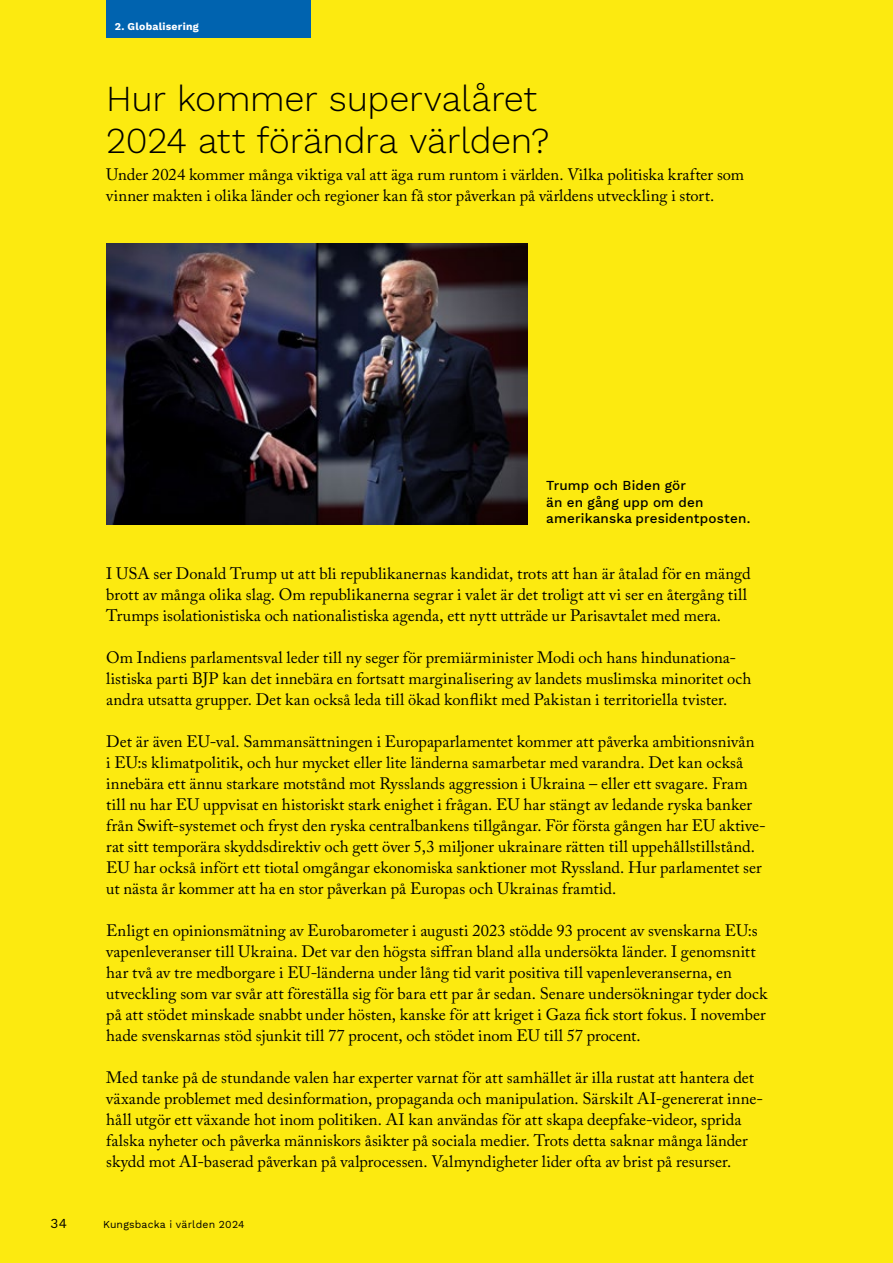
<style>
.page{position:relative;width:893px;height:1263px;background:#fcea10}
.page>*{position:absolute;margin:0;border:0;box-sizing:border-box;transform-origin:0 0}
.Mellanrubrik_2{font:300 36px/42px "Work Sans";letter-spacing:-.01em;color:#000}
.Brödtext_11{font:16.5px/21px "Adobe Caslon Pro";letter-spacing:.005em;color:#000}
.Bildtext{font:500 13.5px/16.5px "Work Sans";letter-spacing:.01em;color:#000}
.t1{font:13.5px "Work Sans";color:#000}
.t2{font:10.5px "Work Sans";letter-spacing:.02em;color:#000}
.t3{font:700 10.5px "Work Sans";letter-spacing:.02em;color:#fff}
</style>
<div class="page">
<img style="left:106px;top:243px;width:421px;height:281px">
<div style="left:106px;top:0;width:204px;height:38px;background:#0063af"></div>
<p class="t3" style="left:115px;top:20px;width:85px">2. Globalisering</p>
<h1 class="Mellanrubrik_2" style="left:106px;top:76px;width:445px">Hur kommer supervalåret<br>2024 att förändra världen?</h1>
<p class="Brödtext_11" style="left:106px;top:164px;width:639px">Under 2024 kommer många viktiga val att äga rum runtom i världen. Vilka politiska krafter som vinner makten i olika länder och regioner kan få stor påverkan på världens utveckling i stort.</p>
<p class="Bildtext" style="left:546px;top:477px;width:206px">Trump och Biden gör<br>än en gång upp om den amerikanska presidentposten.</p>
<p class="Brödtext_11" style="left:106px;top:563px;width:646px">I USA ser Donald Trump ut att bli republikanernas kandidat, trots att han är åtalad för en mängd brott av många olika slag. Om republikanerna segrar i valet är det troligt att vi ser en återgång till<br>Trumps isolationistiska och nationalistiska agenda, ett nytt utträde ur Parisavtalet med mera.</p>
<p class="Brödtext_11" style="left:106px;top:647px;width:646px">Om Indiens parlamentsval leder till ny seger för premiärminister Modi och hans hindunationa&shy;listiska parti BJP kan det innebära en fortsatt marginalisering av landets muslimska minoritet och andra utsatta grupper. Det kan också leda till ökad konflikt med Pakistan i territoriella tvister.</p>
<p class="Brödtext_11" style="left:106px;top:731px;width:661px">Det är även EU-val. Sammansättningen i Europaparlamentet kommer att påverka ambitionsnivån<br>i EU:s klimatpolitik, och hur mycket eller lite länderna samarbetar med varandra. Det kan också innebära ett ännu starkare motstånd mot Rysslands aggression i Ukraina – eller ett svagare. Fram till nu har EU uppvisat en historiskt stark enighet i frågan. EU har stängt av ledande ryska banker från Swift-systemet och fryst den ryska centralbankens tillgångar. För första gången har EU aktive&shy;rat sitt temporära skyddsdirektiv och gett över 5,3 miljoner ukrainare rätten till uppehållstillstånd.<br>EU har också infört ett tiotal omgångar ekonomiska sanktioner mot Ryssland. Hur parlamentet ser ut nästa år kommer att ha en stor påverkan på Europas och Ukrainas framtid.</p>
<p class="Brödtext_11" style="left:106px;top:920px;width:662px">Enligt en opinionsmätning av Eurobarometer i augusti 2023 stödde 93 procent av svenskarna EU:s vapenleveranser till Ukraina. Det var den högsta siffran bland alla undersökta länder. I genomsnitt har två av tre medborgare i EU-länderna under lång tid varit positiva till vapenleveranserna, en utveckling som var svår att föreställa sig för bara ett par år sedan. Senare undersökningar tyder dock på att stödet minskade snabbt under hösten, kanske för att kriget i Gaza fick stort fokus. I november hade svenskarnas stöd sjunkit till 77 procent, och stödet inom EU till 57 procent.</p>
<p class="Brödtext_11" style="left:106px;top:1067px;width:658px">Med tanke på de stundande valen har experter varnat för att samhället är illa rustat att hantera det växande problemet med desinformation, propaganda och manipulation. Särskilt AI-genererat inne&shy;håll utgör ett växande hot inom politiken. AI kan användas för att skapa deepfake-videor, sprida falska nyheter och påverka människors åsikter på sociala medier. Trots detta saknar många länder skydd mot AI-baserad påverkan på valprocessen. Valmyndigheter lider ofta av brist på resurser.</p>
<p class="t1" style="left:51px;top:1213px;width:18px">34</p>
<p class="t2" style="left:103px;top:1216px;width:143px">Kungsbacka i världen 2024</p>
</div>
